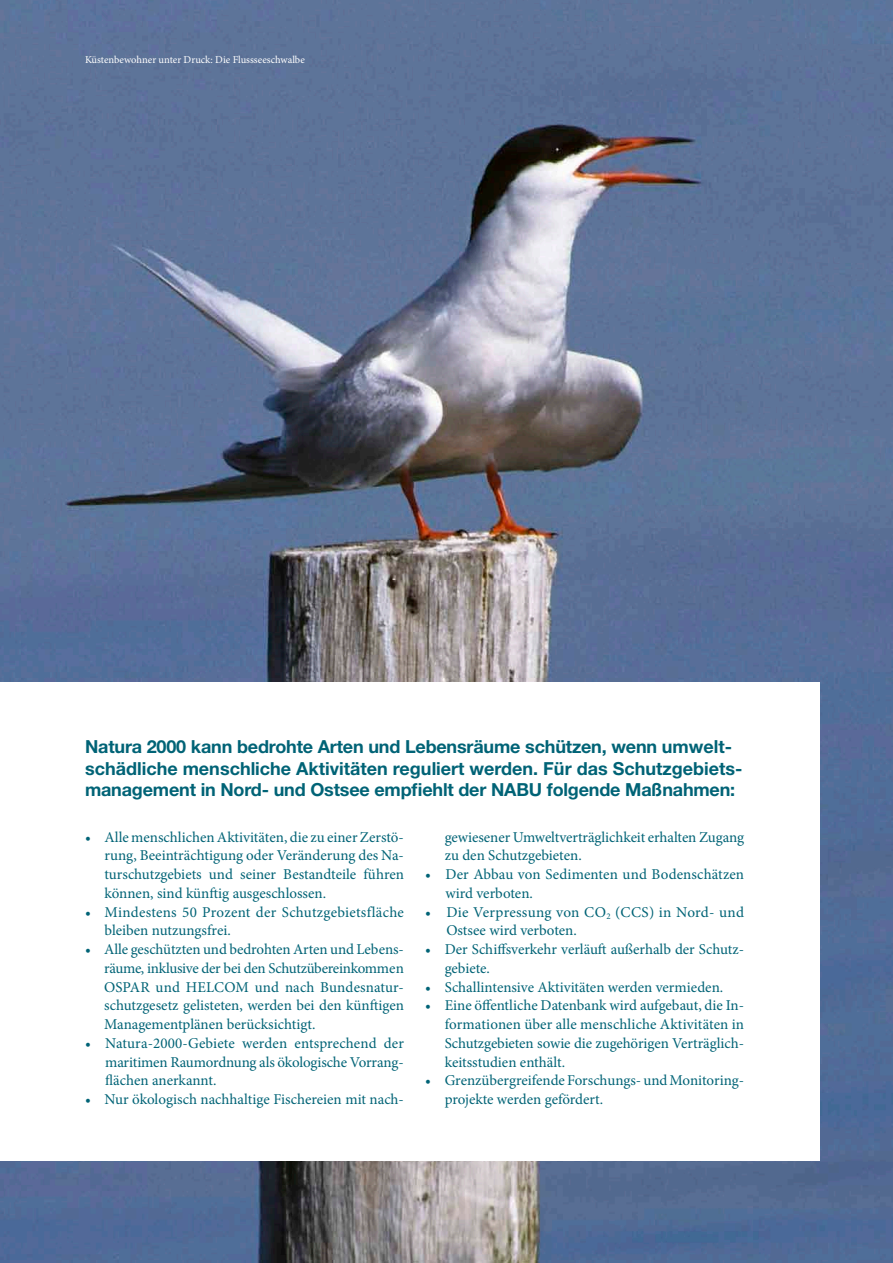
<style>
.page{position:relative;width:893px;height:1263px;background:#fff}
.page>*{position:absolute;margin:0;border:0;box-sizing:border-box;transform-origin:0 0}
.t1{font:700 18px/21.6px "Helvetica Neue";letter-spacing:-.01em;color:#006376}
.t2{font:15px/18.8px "Minion Pro";color:#006376}
.t3{font:10.5px "Minion Pro";color:#fff}
</style>
<div class="page">
<img style="left:0;top:0;width:893px;height:1263px">
<div style="left:0;top:682px;width:820px;height:479px;background:#fff"></div>
<p class="t3" style="left:85px;top:53px;width:221px">Küstenbewohner unter Druck: Die Flussseeschwalbe</p>
<p class="t1" style="left:85px;top:735px;width:659px">Natura 2000 kann bedrohte Arten und Lebensräume schützen, wenn umwelt&shy;schädliche menschliche Aktivitäten reguliert werden. Für das Schutzgebiets&shy;management in Nord- und Ostsee empfiehlt der NABU folgende Maßnahmen:</p>
<p class="t2" style="left:105px;top:827px;width:301px;text-align:justify;text-indent:-19px">• Alle menschlichen Aktivitäten, die zu einer Zerstö&shy;rung, Beeinträchtigung oder Veränderung des Na&shy;turschutzgebiets und seiner Bestandteile führen können, sind künftig ausgeschlossen.</p>
<p class="t2" style="left:105px;top:902px;width:301px;text-indent:-19px">• Mindestens 50 Prozent der Schutzgebietsfläche bleiben nutzungsfrei.</p>
<p class="t2" style="left:104px;top:940px;width:301px;text-align:justify;text-indent:-19px">• Alle geschützten und bedrohten Arten und Lebens&shy;räume, inklusive der bei den Schutzübereinkommen OSPAR und HELCOM und nach Bundesnatur&shy;schutzgesetz gelisteten, werden bei den künftigen Managementplänen berücksichtigt.</p>
<p class="t2" style="left:105px;top:1034px;width:300px;text-align:justify;text-indent:-20px">• Natura-2000-Gebiete werden entsprechend der maritimen Raumordnung als ökologische Vorrang&shy;flächen anerkannt.</p>
<p class="t2" style="left:85px;top:1090px;width:320px">• Nur ökologisch nachhaltige Fischereien mit nach-</p>
<p class="t2" style="left:445px;top:827px;width:301px">gewiesener Umweltverträglichkeit erhalten Zugang zu den Schutzgebieten.</p>
<p class="t2" style="left:445px;top:865px;width:300px;text-indent:-20px">• Der Abbau von Sedimenten und Bodenschätzen wird verboten.</p>
<p class="t2" style="left:446px;top:902px;width:299px;text-indent:-21px">• Die Verpressung von CO<sub>2</sub> (CCS) in Nord- und<br>Ostsee wird verboten.</p>
<p class="t2" style="left:445px;top:940px;width:301px;text-indent:-19px">• Der Schiffsverkehr verläuft außerhalb der Schutz&shy;gebiete.</p>
<p class="t2" style="left:425px;top:977px;width:300px">• Schallintensive Aktivitäten werden vermieden.</p>
<p class="t2" style="left:445px;top:996px;width:301px;text-align:justify;text-indent:-19px">• Eine öffentliche Datenbank wird aufgebaut, die In&shy;formationen über alle menschliche Aktivitäten in Schutzgebieten sowie die zugehörigen Verträglich&shy;keitsstudien enthält.</p>
<p class="t2" style="left:445px;top:1071px;width:301px;text-indent:-19px">• Grenzübergreifende Forschungs- und Monitoring&shy;projekte werden gefördert.</p>
</div>
